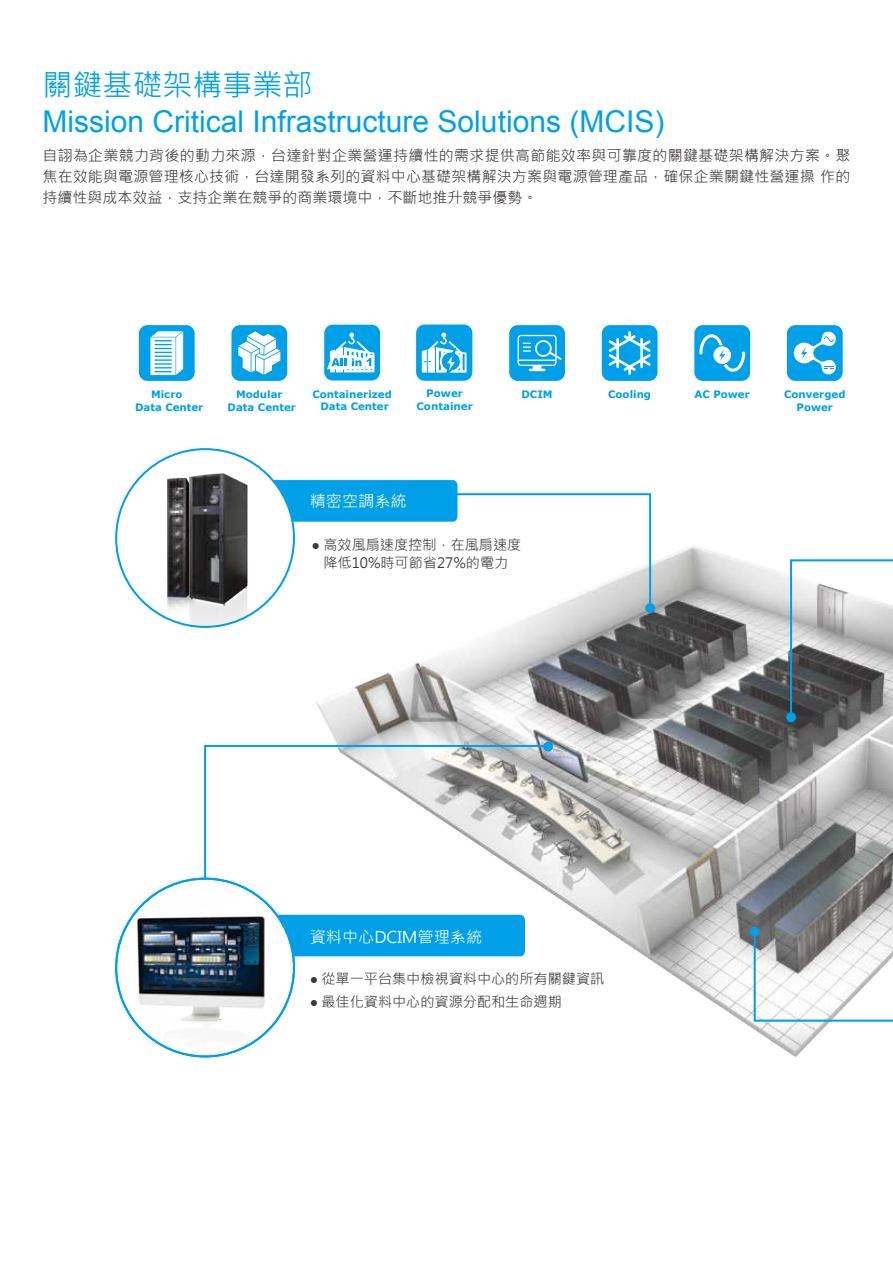
<style>
.page{position:relative;width:893px;height:1263px;background:#fff}
.page>*{position:absolute;margin:0;border:0;box-sizing:border-box;transform-origin:0 0}
.t1{font:30px "Arial";color:#00a0e9}
.t2{font:30px "Microsoft Jheng Hei";color:#00a0e9}
.t3{font:16.2px "Microsoft Jheng Hei";color:#fff}
.t4{font:15px/21px "Microsoft Jheng Hei";color:#3e3a39;text-align:justify}
.t5{font:14.1px/18.1px "Microsoft Jheng Hei";color:#3e3a39;text-align:center}
.t6{font:700 10.35px/12.5px "Verdana";color:#00a0e9;text-align:center}
.t7{font:700 10.2px/12.3px "Verdana";color:#00a0e9;text-align:center}
.s1{font-family:"Arial"}
</style>
<div class="page">
<img style="left:316px;top:545px;width:577px;height:512px">
<div style="left:645px;top:603px;width:10px;height:10px;background:#00a0e9;border-radius:50%"></div>
<svg style="left:786px;top:712px;width:10px;height:10px"></svg>
<svg style="left:266px;top:480px;width:386px;height:130px"></svg>
<div style="left:116px;top:449px;width:178px;height:178px;background:#fff;border-radius:50%"></div>
<img style="left:167px;top:478px;width:14px;height:146px">
<img style="left:181px;top:473px;width:74px;height:154px">
<svg style="left:789px;top:558px;width:104px;height:161px"></svg>
<svg style="left:753px;top:930px;width:140px;height:93px"></svg>
<svg style="left:509px;top:325px;width:56px;height:56px;background:#29afec"></svg>
<svg style="left:601px;top:325px;width:57px;height:56px;background:#36b4ed"></svg>
<svg style="left:694px;top:325px;width:57px;height:56px;background:#2eb1ec"></svg>
<svg style="left:138px;top:325px;width:57px;height:56px"></svg>
<svg style="left:786px;top:325px;width:57px;height:56px"></svg>
<svg style="left:231px;top:325px;width:57px;height:56px"></svg>
<svg style="left:416px;top:324px;width:57px;height:57px"></svg>
<svg style="left:324px;top:324px;width:57px;height:57px"></svg>
<svg style="left:543px;top:742px;width:10px;height:9px"></svg>
<div style="left:750px;top:927px;width:10px;height:10px;background:#00a0e9;border-radius:50%"></div>
<svg style="left:203px;top:744px;width:347px;height:152px"></svg>
<div style="left:116px;top:879px;width:178px;height:177px;background:#fff;border-radius:50%"></div>
<img style="left:150px;top:901px;width:114px;height:155px">
<svg style="left:137px;top:902px;width:388px;height:121px"></svg>
<img style="left:115px;top:908px;width:178px;height:124px">
<h1 class="t2" style="left:43px;top:66px;width:272px">關鍵基礎架構事業部</h1>
<h1 class="t1" style="left:43px;top:102px;width:623px">Mission Critical Infrastructure Solutions (MCIS)</h1>
<p class="t4" style="left:43px;top:145px;width:809px">自詡為企業競力背後的動力來源，台達針對企業營運持續性的需求提供高節能效率與可靠度的關鍵基礎架構解決方案。聚焦在效能與電源管理核心技術，台達開發系列的資料中心基礎架構解決方案與電源管理產品，確保企業關鍵性營運操作的持續性與成本效益，支持企業在競爭的商業環境中，不斷地推升競爭優勢。</p>
<p class="t7" style="left:228px;top:388px;width:70px">Modular<br>Data Center</p>
<p class="t6" style="left:416px;top:387px;width:58px">Power<br>Container</p>
<p class="t7" style="left:312px;top:388px;width:81px">Containerized<br>Data Center</p>
<p class="t7" style="left:151px;top:388px;width:33px">Micro</p>
<p class="t7" style="left:521px;top:388px;width:33px">DCIM</p>
<p class="t7" style="left:608px;top:388px;width:44px">Cooling</p>
<p class="t7" style="left:695px;top:388px;width:57px">AC Power</p>
<p class="t7" style="left:135px;top:400px;width:70px">Data Center</p>
<p class="t3" style="left:310px;top:491px;width:98px">精密空調系統</p>
<p class="t5" style="left:312px;top:535px;width:211px"><span class="s1">●</span> 高效風扇速度控制，在風扇速度降低10%時可節省27%的電力</p>
<p class="t7" style="left:784px;top:388px;width:63px">Converged<br>Power</p>
<p class="t3" style="left:310px;top:927px;width:174px">資料中心DCIM管理系統</p>
<p class="t5" style="left:310px;top:970px;width:296px"><span class="s1">●</span> 從單一平台集中檢視資料中心的所有關鍵資訊</p>
<p class="t5" style="left:310px;top:993px;width:254px"><span class="s1">●</span> 最佳化資料中心的資源分配和生命週期</p>
</div>
